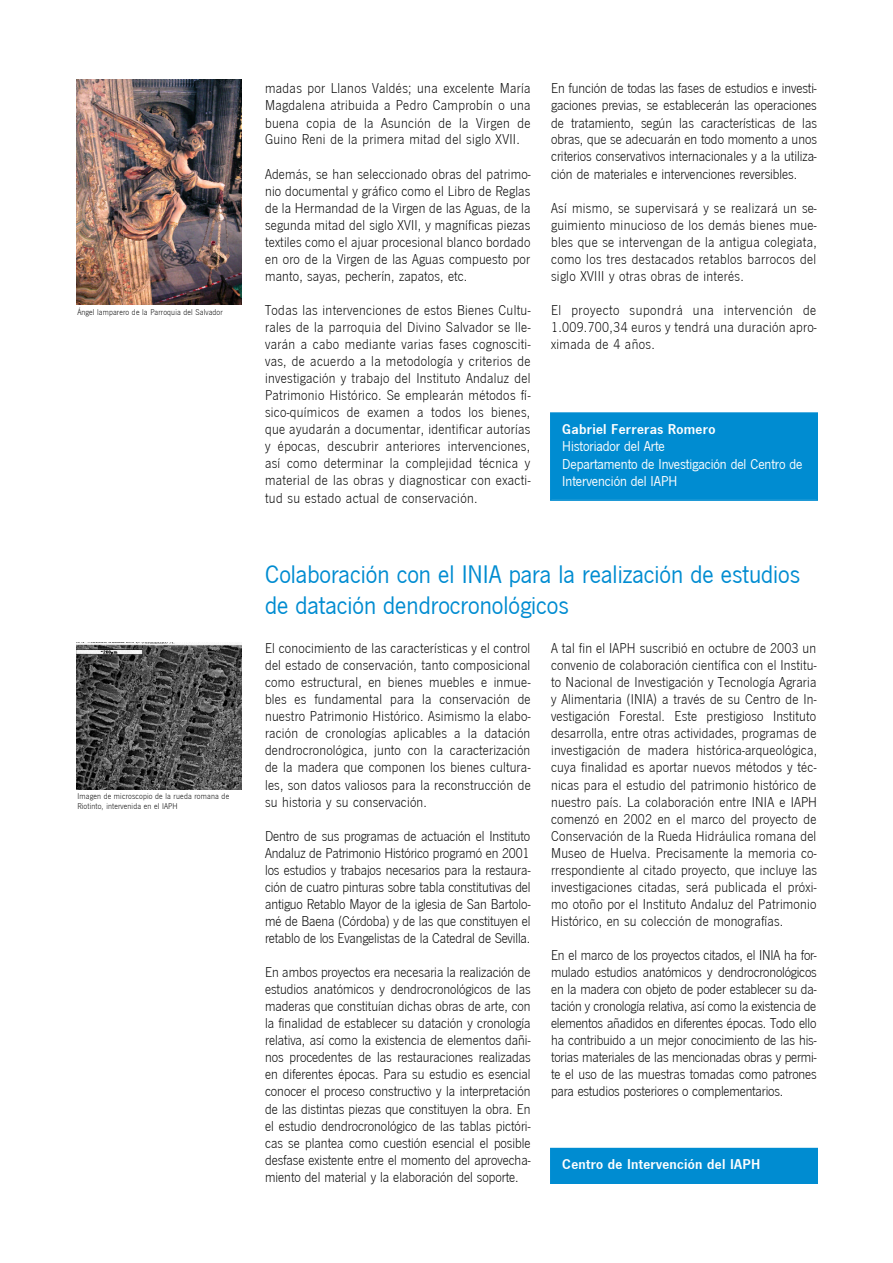
<style>
.page{position:relative;width:893px;height:1263px;background:#fff}
.page>*{position:absolute;margin:0;border:0;box-sizing:border-box;transform-origin:0 0}
.t1{font:26.25px/31.7px "News Got T";color:#008cd1}
.t2{font:14.7px/17.1px "News Got T Lig";letter-spacing:.01em;color:#000;text-align:justify}
.t3{font:14.7px/17.7px "News Got T";letter-spacing:-.005em;color:#fff}
.t4{font:700 14.7px "News Got T Dem";letter-spacing:.02em;color:#fff}
.t5{font:8.7px/10.8px "News Got T Lig";letter-spacing:.015em;color:#000}
</style>
<div class="page">
<img style="left:76px;top:80px;width:166px;height:225px">
<div style="left:550px;top:412px;width:268px;height:89px;background:#008cd1"></div>
<img style="left:76px;top:642px;width:166px;height:147px">
<div style="left:550px;top:1148px;width:268px;height:36px;background:#008cd1"></div>
<p class="t5" style="left:77px;top:306px;width:147px">Ángel lamparero de la Parroquia del Salvador</p>
<p class="t5" style="left:77px;top:790px;width:153px">Imagen de microscopio de la rueda romana de<br>Riotinto, intervenida en el IAPH</p>
<p class="t2" style="left:265px;top:80px;width:267px">madas por Llanos Valdés; una excelente María Magdalena atribuida a Pedro Camprobín o una buena copia de la Asunción de la Virgen de Guino Reni de la primera mitad del siglo XVII.</p>
<p class="t2" style="left:265px;top:165px;width:267px">Además, se han seleccionado obras del patrimo&shy;nio documental y gráfico como el Libro de Reglas de la Hermandad de la Virgen de las Aguas, de la segunda mitad del siglo XVII, y magníficas piezas textiles como el ajuar procesional blanco bordado en oro de la Virgen de las Aguas compuesto por manto, sayas, pecherín, zapatos, etc.</p>
<p class="t2" style="left:265px;top:301px;width:267px">Todas las intervenciones de estos Bienes Cultu&shy;rales de la parroquia del Divino Salvador se lle&shy;varán a cabo mediante varias fases cognosciti&shy;vas, de acuerdo a la metodología y criterios de investigación y trabajo del Instituto Andaluz del Patrimonio Histórico. Se emplearán métodos fí&shy;sico-químicos de examen a todos los bienes, que ayudarán a documentar, identificar autorías y épocas, descubrir anteriores intervenciones, así como determinar la complejidad técnica y material de las obras y diagnosticar con exacti&shy;tud su estado actual de conservación.</p>
<p class="t2" style="left:551px;top:80px;width:267px">En función de todas las fases de estudios e investi&shy;gaciones previas, se establecerán las operaciones de tratamiento, según las características de las obras, que se adecuarán en todo momento a unos criterios conservativos internacionales y a la utiliza&shy;ción de materiales e intervenciones reversibles.</p>
<p class="t2" style="left:551px;top:199px;width:267px">Así mismo, se supervisará y se realizará un se&shy;guimiento minucioso de los demás bienes mue&shy;bles que se intervengan de la antigua colegiata, como los tres destacados retablos barrocos del siglo XVIII y otras obras de interés.</p>
<p class="t2" style="left:551px;top:301px;width:267px">El proyecto supondrá una intervención de 1.009.700,34 euros y tendrá una duración apro&shy;ximada de 4 años.</p>
<p class="t4" style="left:562px;top:420px;width:155px">Gabriel Ferreras Romero</p>
<p class="t3" style="left:562px;top:437px;width:242px">Historiador del Arte<br>Departamento de Investigación del Centro de<br>Intervención del IAPH</p>
<h1 class="t1" style="left:265px;top:557px;width:536px">Colaboración con el INIA para la realización de estudios de datación dendrocronológicos</h1>
<p class="t2" style="left:265px;top:639px;width:267px">El conocimiento de las características y el control del estado de conservación, tanto composicional como estructural, en bienes muebles e inmue&shy;bles es fundamental para la conservación de nuestro Patrimonio Histórico. Asimismo la elabo&shy;ración de cronologías aplicables a la datación dendrocronológica, junto con la caracterización de la madera que componen los bienes cultura&shy;les, son datos valiosos para la reconstrucción de su historia y su conservación.</p>
<p class="t2" style="left:265px;top:827px;width:267px">Dentro de sus programas de actuación el Instituto Andaluz de Patrimonio Histórico programó en 2001 los estudios y trabajos necesarios para la restaura&shy;ción de cuatro pinturas sobre tabla constitutivas del antiguo Retablo Mayor de la iglesia de San Bartolo&shy;mé de Baena (Córdoba) y de las que constituyen el retablo de los Evangelistas de la Catedral de Sevilla.</p>
<p class="t2" style="left:265px;top:963px;width:267px">En ambos proyectos era necesaria la realización de estudios anatómicos y dendrocronológicos de las maderas que constituían dichas obras de arte, con la finalidad de establecer su datación y cronología relativa, así como la existencia de elementos dañi&shy;nos procedentes de las restauraciones realizadas en diferentes épocas. Para su estudio es esencial conocer el proceso constructivo y la interpretación de las distintas piezas que constituyen la obra. En el estudio dendrocronológico de las tablas pictóri&shy;cas se plantea como cuestión esencial el posible desfase existente entre el momento del aprovecha&shy;miento del material y la elaboración del soporte.</p>
<p class="t2" style="left:551px;top:639px;width:267px">A tal fin el IAPH suscribió en octubre de 2003 un convenio de colaboración científica con el Institu&shy;to Nacional de Investigación y Tecnología Agraria y Alimentaria (INIA) a través de su Centro de In&shy;vestigación Forestal. Este prestigioso Instituto desarrolla, entre otras actividades, programas de investigación de madera histórica-arqueológica, cuya finalidad es aportar nuevos métodos y téc&shy;nicas para el estudio del patrimonio histórico de nuestro país. La colaboración entre INIA e IAPH comenzó en 2002 en el marco del proyecto de Conservación de la Rueda Hidráulica romana del Museo de Huelva. Precisamente la memoria co&shy;rrespondiente al citado proyecto, que incluye las investigaciones citadas, será publicada el próxi&shy;mo otoño por el Instituto Andaluz del Patrimonio Histórico, en su colección de monografías.</p>
<p class="t2" style="left:551px;top:946px;width:267px">En el marco de los proyectos citados, el INIA ha for&shy;mulado estudios anatómicos y dendrocronológicos en la madera con objeto de poder establecer su da&shy;tación y cronología relativa, así como la existencia de elementos añadidos en diferentes épocas. Todo ello ha contribuido a un mejor conocimiento de las his&shy;torias materiales de las mencionadas obras y permi&shy;te el uso de las muestras tomadas como patrones para estudios posteriores o complementarios.</p>
<p class="t4" style="left:562px;top:1156px;width:200px">Centro de Intervención del IAPH</p>
</div>
